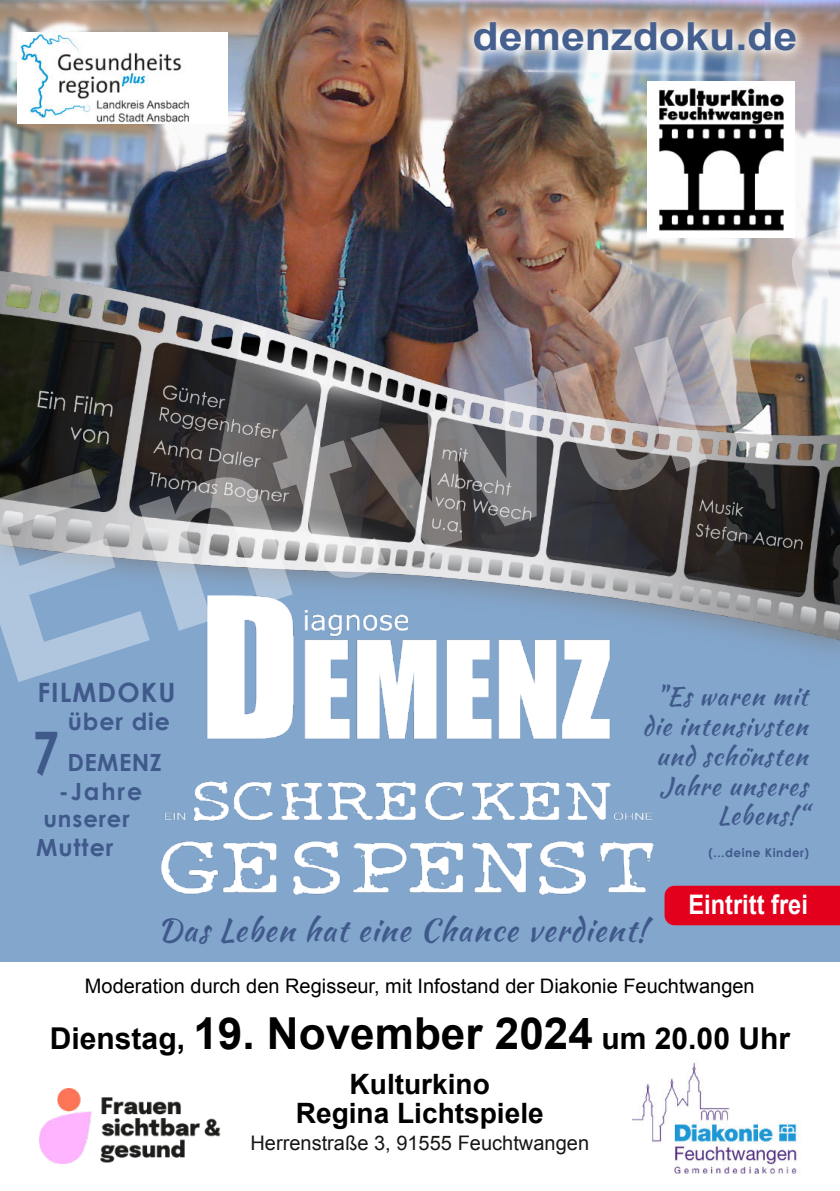
<style>
.page{position:relative;width:840px;height:1191px;background:#fff}
.page>*{position:absolute;margin:0;border:0;box-sizing:border-box;transform-origin:0 0}
.t1{font:700 253px "Arial";color:rgb(255 255 255/.36)}
.t2{font:700 60px "Century Gothic";color:rgb(41 64 118/.75);scale:.77 1}
.t3{font:700 44px "Arial";color:#000}
.t4{font:700 38.6px "Arial";color:#455f8e;scale:1.11 1}
.t5{font:31px "Kaushan Script";letter-spacing:.04em;color:rgb(41 64 118/.75)}
.t6{font:700 30px "Arial";color:#000}
.t7{font:700 28px "Arial";color:#000}
.t8{font:700 27px "Arial";color:#fff;scale:.88 1}
.t9{font:700 26.6px "Century Gothic";letter-spacing:.04em;color:rgb(41 64 118/.75)}
.t10{font:24.8px/29.8px "Kaushan Script";letter-spacing:.04em;color:rgb(41 64 118/.75);text-align:right}
.t11{font:700 23.6px "Century Gothic";letter-spacing:.04em;color:rgb(41 64 118/.75)}
.t12{font:700 23.6px/28.4px "Century Gothic";letter-spacing:.02em;color:rgb(41 64 118/.75)}
.t13{font:700 22.8px "Century Gothic";letter-spacing:.04em;color:rgb(41 64 118/.75)}
.t14{font:20px "Arial";color:#000}
.t15{font:20px "Arial";color:#181715}
.t16{font:700 12px "Century Gothic";letter-spacing:.04em;color:rgb(41 64 118/.75)}
</style>
<div class="page">
<img style="left:0;top:0;width:840px;height:270px">
<img style="left:162px;top:669px;width:491px;height:226px">
<img style="left:0;top:642px;width:840px;height:27px">
<img style="left:0;top:270px;width:840px;height:372px">
<img style="left:38px;top:385px;width:764px;height:164px">
<img style="left:460px;top:9px;width:348px;height:56px">
<div style="left:664px;top:886px;width:176px;height:39px;background:#e3001c"></div>
<img style="left:17px;top:33px;width:211px;height:91px">
<img style="left:39px;top:1089px;width:181px;height:74px">
<div style="left:647px;top:81px;width:148px;height:157px;background:#fff"></div>
<img style="left:659px;top:88px;width:125px;height:143px">
<img style="left:632px;top:1062px;width:168px;height:112px">
<h3 class="t4" style="left:472px;top:22px;width:294px">demenzdoku.de</h3>
<p class="t1" style="left:-55px;top:514px;width:943px;rotate:-18deg">Entwurf</p>
<h3 class="t9" style="left:37px;top:682px;width:140px">FILMDOKU</h3>
<p class="t11" style="left:68px;top:712px;width:104px">über die</p>
<p class="t10" style="left:642px;top:681px;width:167px">"Es waren mit die intensivsten und schönsten<br>Jahre unseres<br>Lebens!“</p>
<h2 class="t2" style="left:33px;top:729px;width:35px">7</h2>
<p class="t12" style="left:59px;top:751px;width:104px;text-indent:8px">DEMENZ -Jahre</p>
<p class="t13" style="left:43px;top:810px;width:88px">unserer</p>
<p class="t11" style="left:36px;top:838px;width:79px">Mutter</p>
<p class="t16" style="left:708px;top:848px;width:102px">(...deine Kinder)</p>
<h3 class="t5" style="left:157px;top:907px;width:490px">Das Leben hat eine Chance verdient!</h3>
<p class="t8" style="left:688px;top:895px;width:137px">Eintritt frei</p>
<p class="t14" style="left:85px;top:978px;width:671px">Moderation durch den Regisseur, mit Infostand der Diakonie Feuchtwangen</p>
<p class="t6" style="left:50px;top:1027px;width:137px">Dienstag,</p>
<p class="t3" style="left:193px;top:1016px;width:401px">19. November 2024</p>
<p class="t6" style="left:601px;top:1027px;width:190px">um 20.00 Uhr</p>
<p class="t7" style="left:349px;top:1073px;width:142px">Kulturkino</p>
<p class="t7" style="left:296px;top:1102px;width:249px">Regina Lichtspiele</p>
<p class="t15" style="left:250px;top:1135px;width:340px">Herrenstraße 3, 91555 Feuchtwangen</p>
</div>
